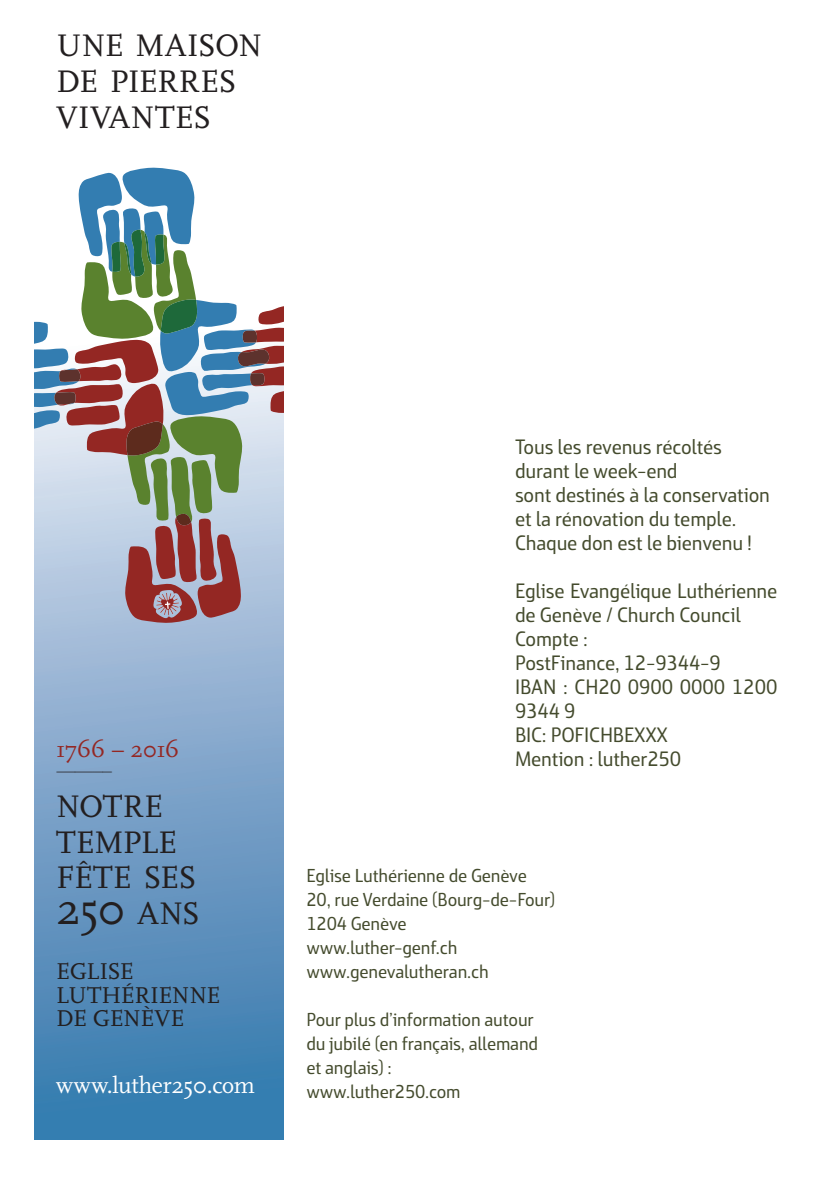
<style>
.page{position:relative;width:840px;height:1191px;background:#fff}
.page>*{position:absolute;margin:0;border:0;box-sizing:border-box;transform-origin:0 0}
.t1{font:46.6px "Scala";color:#231f20}
.t2{font:32.6px/35.8px "Scala Caps";letter-spacing:-.015em;color:#231f20}
.t3{font:23.8px/23.2px "Scala Caps";letter-spacing:-.015em;color:#231f20}
.t4{font:23.8px "Scala";letter-spacing:-.025em;color:#fff}
.t5{font:23.8px "Scala";letter-spacing:-.02em;color:#942723}
.t6{font:20px/24px "Yalta Sans Pro";letter-spacing:-.01em;color:#444b2d}
.t7{font:18px/24px "Yalta Sans Pro";letter-spacing:-.01em;color:#444b2d}
.t8{font:12.6px "Scala";color:#231f20;scale:1.5 1}
.s1{font-family:"Scala Caps";font-size:32.6px}
</style>
<div class="page">
<svg style="left:34px;top:167px;width:249px;height:973px;background:#86a2b9"></svg>
<h2 class="t2" style="left:56px;top:28px;width:207px">UNE MAISON<br>DE PIERRES<br>VIVANTES</h2>
<p class="t5" style="left:56px;top:736px;width:125px">1766 – 2016</p>
<p class="t8" style="left:56px;top:764px;width:39px">––––––</p>
<h2 class="t2" style="left:56px;top:789px;width:142px">NOTRE<br>TEMPLE<br>FÊTE SES</h2>
<h1 class="t1" style="left:56px;top:883px;width:145px">250 <span class="s1">ANS</span></h1>
<p class="t3" style="left:56px;top:960px;width:166px">EGLISE<br>LUTHÉRIENNE<br>DE GENÈVE</p>
<p class="t4" style="left:56px;top:1072px;width:200px">www.luther250.com</p>
<p class="t6" style="left:514px;top:435px;width:256px">Tous les revenus récoltés durant le week-end<br>sont destinés à la conservation et la rénovation du temple.<br>Chaque don est le bienvenu !</p>
<p class="t6" style="left:514px;top:579px;width:264px">Eglise Evangélique Luthérienne de Genève / Church Council<br>Compte :<br>PostFinance, 12-9344-9<br>IBAN : CH20 0900 0000 1200<br>9344 9<br>BIC: POFICHBEXXX<br>Mention : luther250</p>
<p class="t7" style="left:306px;top:863px;width:250px">Eglise Luthérienne de Genève<br>20, rue Verdaine (Bourg-de-Four)<br>1204 Genève www.luther-genf.ch www.genevalutheran.ch</p>
<p class="t7" style="left:306px;top:1007px;width:233px">Pour plus d’information autour du jubilé (en français, allemand et anglais) : www.luther250.com</p>
</div>
